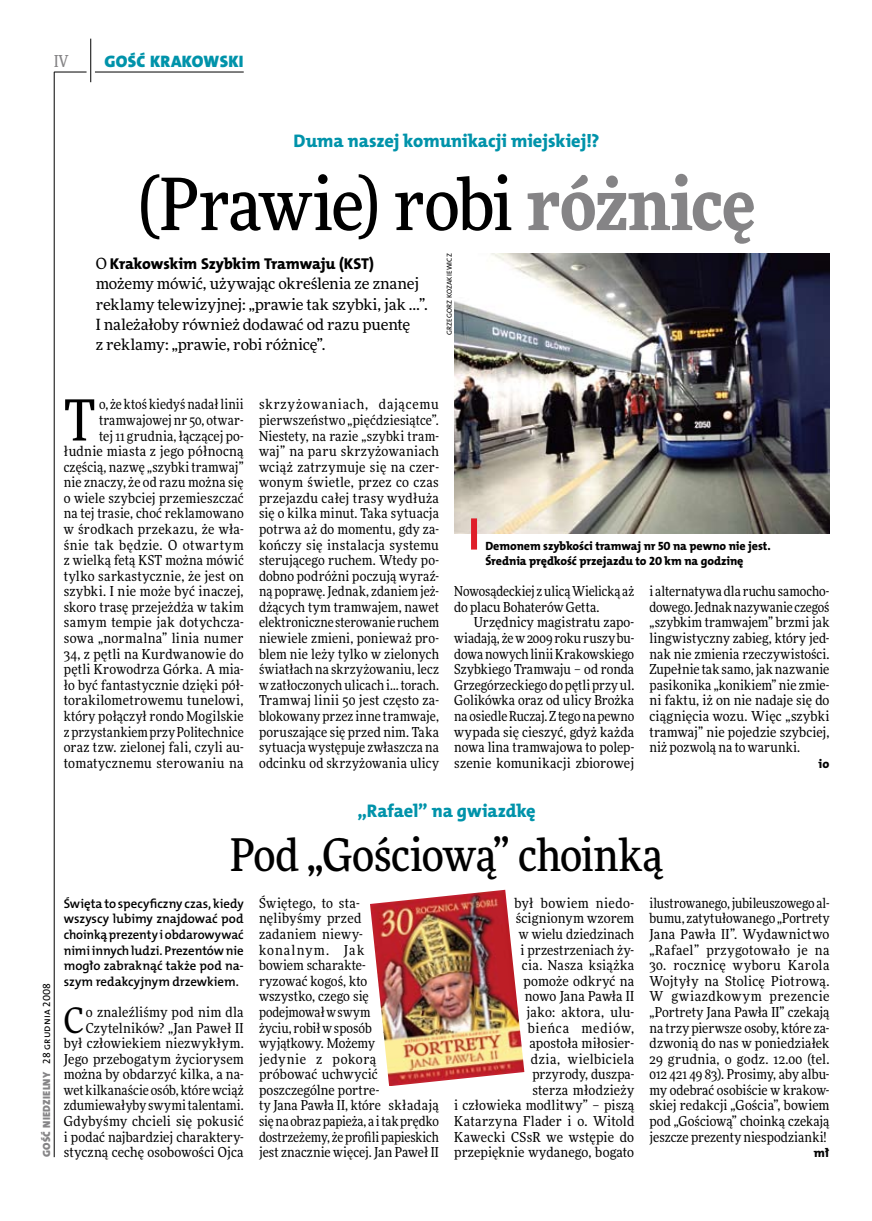
<style>
.page{position:relative;width:872px;height:1221px;background:#fff}
.page>*{position:absolute;margin:0;border:0;box-sizing:border-box;transform-origin:0 0}
.t1{font:500 72px "Freeday Narrow";letter-spacing:-.025em;color:#000}
.t2{font:56.7px "Freeday Narrow News";color:#000}
.t3{font:500 45px "Freeday Narrow";letter-spacing:-.01em;color:#000}
.t4{font:35.25px "Freeday Narrow News";color:#000}
.t5{font:18.3px "The Mix HP8 Ex Bld";letter-spacing:-.005em;color:#0093aa}
.t6{font:16.65px "The Mix HP9 Blk";letter-spacing:.02em;color:#0093aa}
.t7{font:500 16.5px "Freeday Narrow";color:#858486;scale:.9 1}
.t8{font:15.75px "The Mix HP8 Ex Bld";letter-spacing:-.005em;color:#000}
.t9{font:15.45px/20.4px "Freeday News";letter-spacing:-.01em;color:#000}
.t10{font:13.8px/15.6px "Freeday Narrow News";letter-spacing:.015em;color:#000;text-align:justify}
.t11{font:13.8px/15.6px "Freeday Narrow News";letter-spacing:-.005em;color:#000}
.t12{font:12.9px/15.6px "The Mix HP6 Se Bld";letter-spacing:-.005em;color:#000;text-align:justify}
.t13{font:12.45px "The Mix HP8 Ex Bld";color:#000}
.t14{font:12px/15.6px "The Mix HP8 Ex Bld";letter-spacing:-.005em;color:#000}
.t15{font:10.5px "The Mix HP9 Blk";letter-spacing:.025em;color:#858486}
.t16{font:7.2px "The Mix HP5 Plain";letter-spacing:.015em;color:#000}
.s1{font-weight:900;color:#858486}
.s2{font-family:"Freeday News";font-size:15.45px}
.s3{font-family:"The Mix HP5 Plain";color:#000}
</style>
<div class="page">
<hr style="left:54px;top:72px;width:1px;height:1085px;background:#000">
<hr style="left:90px;top:39px;width:1px;height:43px;background:#000">
<hr style="left:54px;top:72px;width:33px;height:1px;background:#000">
<hr style="left:95px;top:72px;width:149px;height:1px;background:#000">
<img style="left:454px;top:253px;width:375px;height:281px">
<img style="left:370px;top:889px;width:154px;height:197px">
<div style="left:471px;top:518px;width:6px;height:31px;background:#df1f2a"></div>
<p class="t7" style="left:54px;top:50px;width:17px">IV</p>
<p class="t6" style="left:105px;top:50px;width:140px">GOŚĆ KRAKOWSKI</p>
<h3 class="t5" style="left:293px;top:129px;width:307px">Duma naszej komunikacji miejskiej!?</h3>
<h1 class="t1" style="left:138px;top:159px;width:619px">(Prawie) robi <span class="s1">różnicę</span></h1>
<p class="t8" style="left:96px;top:253px;width:280px"><span class="s2">O</span> Krakowskim Szybkim Tramwaju (KST)</p>
<p class="t9" style="left:96px;top:273px;width:333px">możemy mówić, używając określenia ze znanej reklamy telewizyjnej: „prawie tak szybki, jak …”.<br>I należałoby również dodawać od razu puentę<br>z reklamy: „prawie, robi różnicę”.</p>
<p class="t16" style="left:444px;top:334px;width:83px;rotate:-90deg">Grzegorz Kozakiewicz</p>
<p class="t10" style="left:64px;top:396px;width:181px;text-align:right">o, że ktoś kiedyś nadał linii tramwajowej nr 50, otwar-<br>tej 11 grudnia, łączącej po&shy;łudnie miasta z jego północną częścią, nazwę „szybki tramwaj” nie znaczy, że od razu można się o wiele szybciej przemieszczać na tej trasie, choć reklamowano w środkach przekazu, że wła&shy;śnie tak będzie. O otwartym z wielką fetą KST można mówić tylko sarkastycznie, że jest on szybki. I nie może być inaczej, skoro trasę przejeżdża w takim samym tempie jak dotychcza&shy;sowa „normalna” linia numer<br>34, z pętli na Kurdwanowie do pętli Krowodrza Górka. A mia&shy;ło być fantastycznie dzięki pół&shy;torakilometrowemu tunelowi, który połączył rondo Mogilskie z przystankiem przy Politechnice oraz tzw. zielonej fali, czyli au&shy;tomatycznemu sterowaniu na</p>
<p class="t10" style="left:259px;top:396px;width:181px">skrzyżowaniach, dającemu pierwszeństwo „pięćdziesiątce”.<br>Niestety, na razie „szybki tram&shy;waj” na paru skrzyżowaniach wciąż zatrzymuje się na czer&shy;wonym świetle, przez co czas przejazdu całej trasy wydłuża się o kilka minut. Taka sytuacja potrwa aż do momentu, gdy za&shy;kończy się instalacja systemu sterującego ruchem. Wtedy po&shy;dobno podróżni poczują wyraź&shy;ną poprawę. Jednak, zdaniem jeż&shy;dżących tym tramwajem, nawet elektroniczne sterowanie ruchem niewiele zmieni, ponieważ pro&shy;blem nie leży tylko w zielonych światłach na skrzyżowaniu, lecz w zatłoczonych ulicach i… torach.<br>Tramwaj linii 50 jest często za&shy;blokowany przez inne tramwaje, poruszające się przed nim. Taka sytuacja występuje zwłaszcza na odcinku od skrzyżowania ulicy</p>
<h2 class="t2" style="left:64px;top:385px;width:33px">T</h2>
<p class="t14" style="left:485px;top:538px;width:287px">Demonem szybkości tramwaj nr 50 na pewno nie jest.<br>Średnia prędkość przejazdu to 20 km na godzinę</p>
<p class="t11" style="left:454px;top:583px;width:181px">Nowosądeckiej zulicą Wielicką aż do placu Bohaterów Getta.</p>
<p class="t10" style="left:454px;top:614px;width:181px;text-indent:20px">Urzędnicy magistratu zapo&shy;wiadają, że w2009 roku ruszy bu&shy;dowa nowych linii Krakowskiego Szybkiego Tramwaju – od ronda Grzegórzeckiego do pętli przy ul.<br>Golikówka oraz od ulicy Brożka na osiedle Ruczaj. Z tego na pewno wypada się cieszyć, gdyż każda nowa lina tramwajowa to polep&shy;szenie komunikacji zbiorowej</p>
<p class="t10" style="left:649px;top:583px;width:181px">i alternatywa dla ruchu samocho&shy;dowego. Jednak nazywanie czegoś „szybkim tramwajem” brzmi jak lingwistyczny zabieg, który jed&shy;nak nie zmienia rzeczywistości.<br>Zupełnie tak samo, jak nazwanie pasikonika „konikiem” nie zmie&shy;ni faktu, iż on nie nadaje się do ciągnięcia wozu. Więc „szybki tramwaj” nie pojedzie szybciej, niż pozwolą na to warunki.</p>
<p class="t13" style="left:818px;top:755px;width:12px">io</p>
<p class="t15" style="left:40px;top:1156px;width:176px;rotate:-90deg">GOŚĆ NIEDZIELNY <span class="s3">28 grudnia 2008</span></p>
<h3 class="t5" style="left:357px;top:798px;width:180px">„Rafael” na gwiazdkę</h3>
<h3 class="t3" style="left:230px;top:827px;width:434px">Pod „Gościową” choinką</h3>
<p class="t12" style="left:64px;top:895px;width:181px">Święta to specyficzny czas, kiedy wszyscy lubimy znajdować pod choinką prezenty iobdarowywać nimi innych ludzi. Prezentów nie mogło zabraknąć także pod na&shy;szym redakcyjnym drzewkiem.</p>
<h3 class="t4" style="left:64px;top:998px;width:21px">C</h3>
<p class="t10" style="left:64px;top:1004px;width:181px;text-align:right">o znaleźliśmy pod nim dla<br>Czytelników? „Jan Paweł II był człowiekiem niezwykłym.<br>Jego przebogatym życiorysem można by obdarzyć kilka, a na&shy;wet kilkanaście osób, które wciąż zdumiewałyby swymi talentami.<br>Gdybyśmy chcieli się pokusić i podać najbardziej charaktery&shy;styczną cechę osobowości Ojca</p>
<p class="t10" style="left:259px;top:895px;width:181px;text-align:left">Świętego, to sta-<br>nęlibyśmy przed<br>zadaniem niewy-<br>konalnym. Jak<br>bowiem scharakte-<br>ryzować kogoś, kto<br>wszystko, czego się<br>podejmował wswym<br>życiu, robił wsposób wyjątkowy. Możemy<br>jedynie z pokorą<br>próbować uchwycić poszczególne portre-<br>ty Jana Pawła II, które składają się na obraz papieża, a itak prędko dostrzeżemy, że profili papieskich jest znacznie więcej. Jan Paweł II</p>
<p class="t10" style="left:454px;top:895px;width:181px;text-align:right">był bowiem niedo&shy;ścignionym wzorem<br>w wielu dziedzinach<br>i przestrzeniach ży-<br>cia. Nasza książka<br>pomoże odkryć na<br>nowo Jana Pawła II<br>jako: aktora, ulu-<br>bieńca mediów,<br>apostoła miłosier-<br>dzia, wielbiciela<br>przyrody, duszpa-<br>sterza młodzieży<br>i człowieka modlitwy” – piszą<br>Katarzyna Flader i o. Witold<br>Kawecki CSsR we wstępie do przepięknie wydanego, bogato</p>
<p class="t10" style="left:649px;top:895px;width:181px">ilustrowanego, jubileuszowego al&shy;bumu, zatytułowanego „Portrety Jana Pawła II”. Wydawnictwo „Rafael” przygotowało je na</p>
<p class="t10" style="left:649px;top:957px;width:181px">30. rocznicę wyboru Karola Wojtyły na Stolicę Piotrową.<br>W gwiazdkowym prezencie „Portrety Jana Pawła II” czekają na trzy pierwsze osoby, które za&shy;dzwonią do nas w poniedziałek 29 grudnia, o godz. 12.00 (tel.<br>012 421 49 83). Prosimy, aby albu&shy;my odebrać osobiście w krakow&shy;skiej redakcji „Gościa”, bowiem pod „Gościową” choinką czekają jeszcze prezenty niespodzianki!</p>
<p class="t13" style="left:814px;top:1144px;width:17px">mł</p>
</div>
